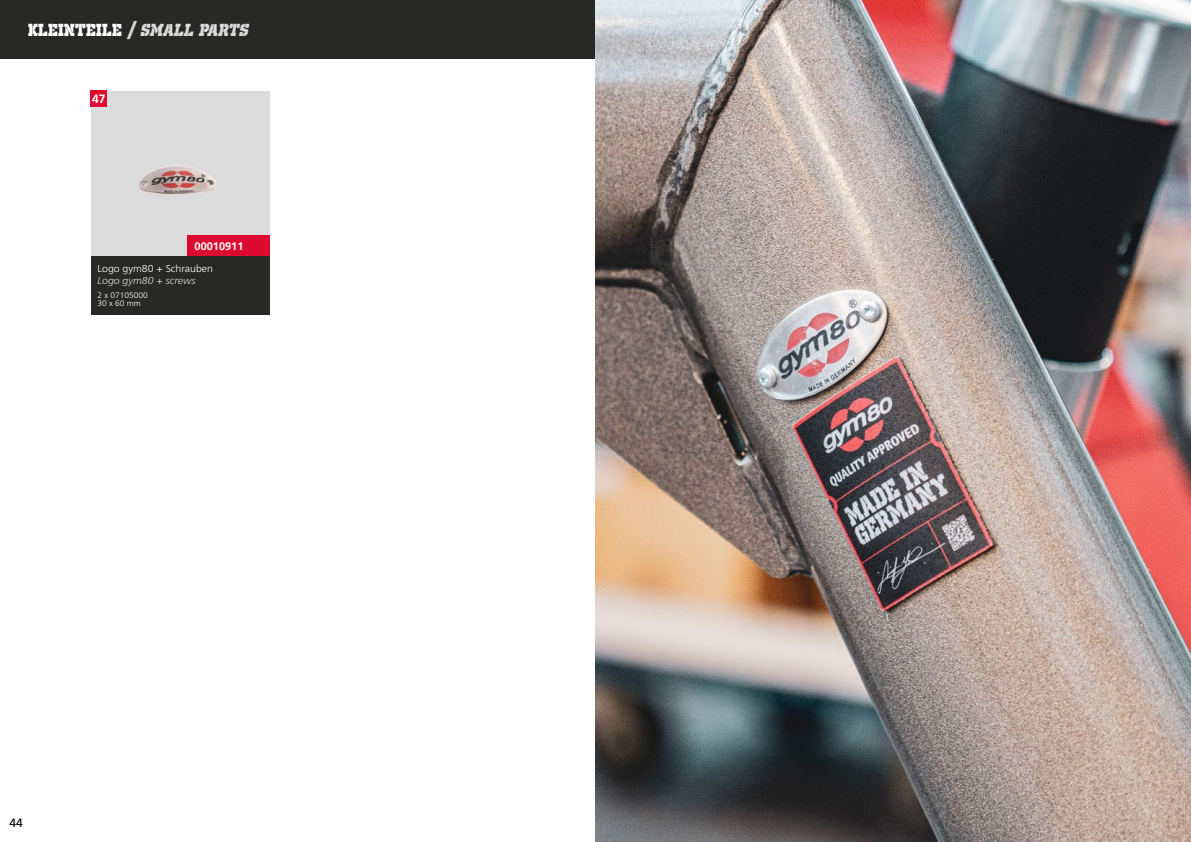
<style>
.page{position:relative;width:1191px;height:842px;background:#fff}
.page>*{position:absolute;margin:0;border:0;box-sizing:border-box;transform-origin:0 0}
.t1{font:italic 20px "Old School United Stencil";color:#dadada}
.t2{font:700 12.1px "Frutiger LT Std";color:#fff}
.t3{font:12px "Frutiger LT Std";color:#000}
.t4{font:700 11px "Frutiger LT Std";color:#fff}
.t5{font:300 10px "Frutiger LT Std";color:#fff;scale:1.05 1}
.t6{font:italic 300 10px "Frutiger LT Std";color:#dadada;scale:1.05 1}
.t7{font:300 8px/8px "Frutiger LT Std";color:#fff;scale:1.05 1}
.s1{font-style:normal;color:#fff}
</style>
<div class="page">
<div style="left:91px;top:91px;width:178px;height:166px;background:#dbdbdb"></div>
<div style="left:187px;top:235px;width:82px;height:22px;background:#dd0b2f"></div>
<div style="left:91px;top:257px;width:178px;height:58px;background:#282827"></div>
<div style="left:0;top:0;width:1191px;height:58px;background:#282827"></div>
<img style="left:595px;top:0;width:596px;height:842px">
<img style="left:139px;top:165px;width:76px;height:30px">
<div style="left:91px;top:91px;width:16px;height:16px;background:#dd0b2f"></div>
<p class="t1" style="left:28px;top:19px;width:225px"><span class="s1">KLEINTEILE</span> / SMALL PARTS</p>
<p class="t2" style="left:92px;top:92px;width:15px">47</p>
<p class="t4" style="left:194px;top:240px;width:50px">00010911</p>
<p class="t5" style="left:98px;top:263px;width:111px">Logo gym80 + Schrauben</p>
<p class="t6" style="left:98px;top:275px;width:95px">Logo gym80 + screws</p>
<p class="t7" style="left:98px;top:291px;width:50px">2 x 07105000<br>30 x 60 mm</p>
<p class="t3" style="left:10px;top:816px;width:15px">44</p>
</div>
